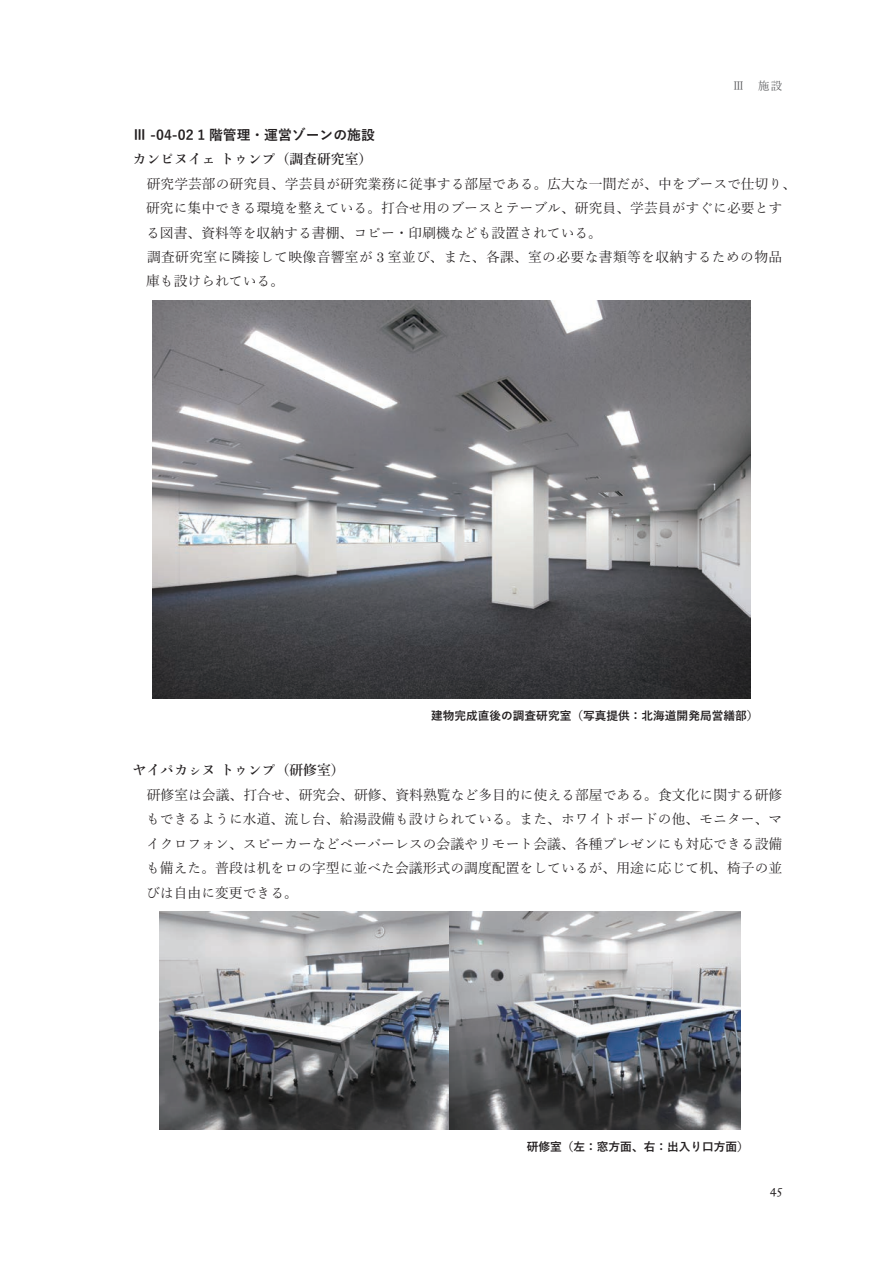
<style>
.page{position:relative;width:893px;height:1263px;background:#fff}
.page>*{position:absolute;margin:0;border:0;box-sizing:border-box;transform-origin:0 0}
.t1{font:13.8px/24.5px "Yu Mincho";color:#231f20;text-align:justify}
.t2{font:13.8px "Yu Mincho";letter-spacing:.025em;color:#231f20}
.t3{font:600 13.8px "Yu Mincho";color:#231f20}
.t4{font:700 13.8px "Yu Gothic";color:#231f20}
.t5{font:13.8px "Calligraphic 421 BT Roman B";color:#231f20}
.t6{font:700 11.7px "Yu Gothic";color:#231f20}
.t7{font:11.4px "Yu Mincho";color:#57585a}
.s1{font-family:"Century"}
</style>
<div class="page">
<img style="left:153px;top:300px;width:598px;height:399px">
<img style="left:159px;top:911px;width:582px;height:218px">
<p class="t7" style="left:733px;top:76px;width:51px">Ⅲ　施設</p>
<p class="t4" style="left:133px;top:127px;width:243px">Ⅲ -04-02 1 階管理・運営ゾーンの施設</p>
<p class="t3" style="left:133px;top:151px;width:241px">カンピヌイェ トゥンプ（調査研究室）</p>
<p class="t1" style="left:133px;top:170px;width:665px">　研究学芸部の研究員、学芸員が研究業務に従事する部屋である。広大な一間だが、中をブースで仕切り、</p>
<p class="t1" style="left:146px;top:194px;width:638px">研究に集中できる環境を整えている。打合せ用のブースとテーブル、研究員、学芸員がすぐに必要とす</p>
<p class="t1" style="left:146px;top:219px;width:458px">る図書、資料等を収納する書棚、コピー・印刷機なども設置されている。</p>
<p class="t2" style="left:133px;top:244px;width:651px">　調査研究室に隣接して映像音響室が <span class="s1">3</span> 室並び、また、各課、室の必要な書類等を収納するための物品</p>
<p class="t1" style="left:146px;top:268px;width:140px">庫も設けられている。</p>
<p class="t6" style="left:431px;top:709px;width:329px">建物完成直後の調査研究室（写真提供：北海道開発局営繕部）</p>
<p class="t3" style="left:133px;top:763px;width:213px">ヤイパカㇱヌ トゥンプ（研修室）</p>
<p class="t1" style="left:146px;top:781px;width:638px">研修室は会議、打合せ、研究会、研修、資料熟覧など多目的に使える部屋である。食文化に関する研修もできるように水道、流し台、給湯設備も設けられている。また、ホワイトボードの他、モニター、マイクロフォン、スピーカーなどペーパーレスの会議やリモート会議、各種プレゼンにも対応できる設備も備えた。普段は机をロの字型に並べた会議形式の調度配置をしているが、用途に応じて机、椅子の並びは自由に変更できる。</p>
<p class="t6" style="left:527px;top:1140px;width:224px">研修室（左：窓方面、右：出入り口方面）</p>
<p class="t5" style="left:770px;top:1179px;width:14px">45</p>
</div>
